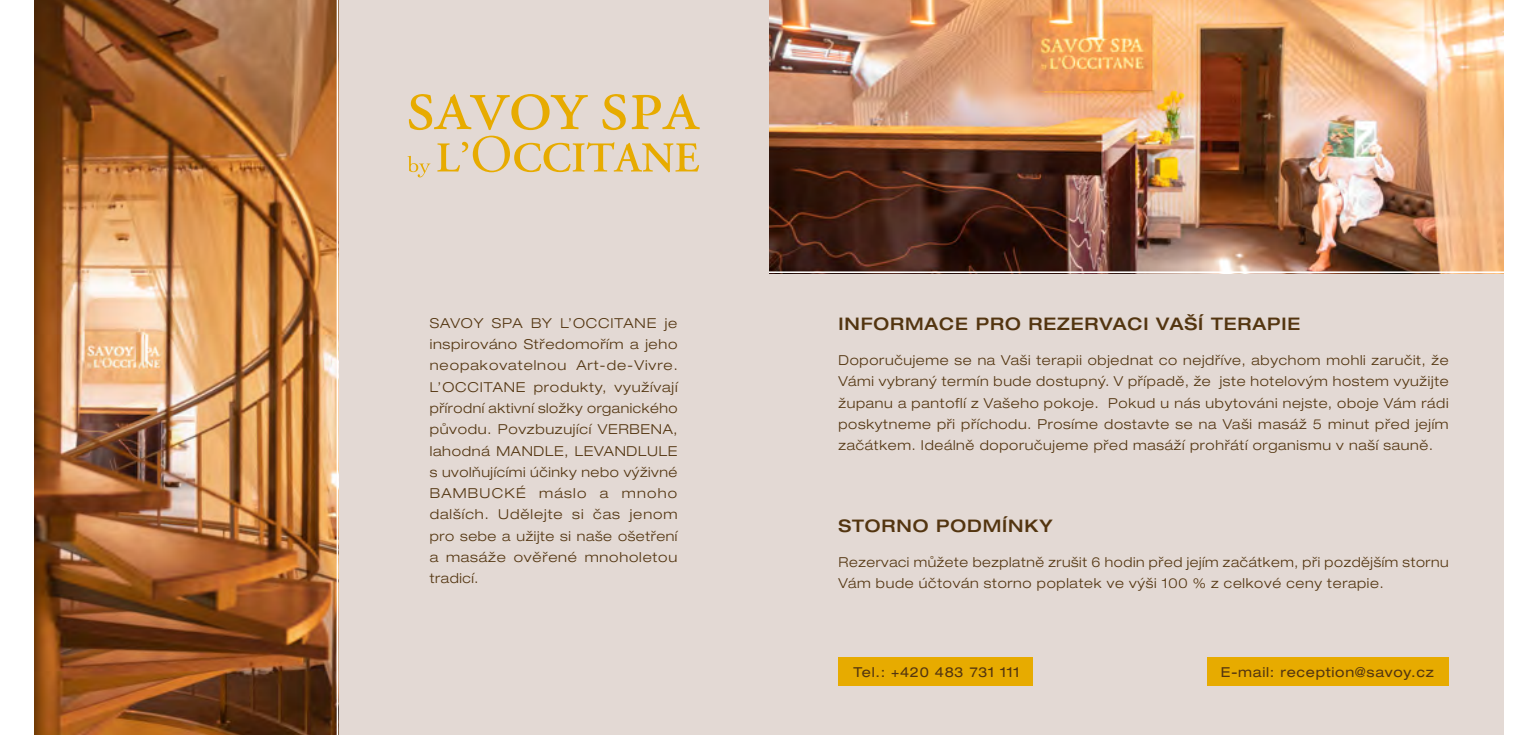
<style>
.page{position:relative;width:1538px;height:735px;background:#fff}
.page>*{position:absolute;margin:0;border:0;box-sizing:border-box;transform-origin:0 0}
.t1{font:500 expanded 17.32px "Helvetica Neue LT Pro";letter-spacing:.05em;color:#533510}
.t2{font:300 expanded 13.65px/21.3px "Helvetica Neue LT Pro";letter-spacing:.05em;color:#533510;text-align:justify}
.t3{font:expanded 13.65px "Helvetica Neue LT Pro";letter-spacing:.05em;color:#533510}
</style>
<div class="page">
<div style="left:769px;top:0;width:734px;height:734px;background:#e3d9d4"></div>
<div style="left:35px;top:0;width:734px;height:734px;background:#e3d9d4"></div>
<img style="left:769px;top:0;width:734px;height:271px">
<svg style="left:409px;top:94px;width:179px;height:36px"></svg>
<svg style="left:602px;top:94px;width:98px;height:36px"></svg>
<svg style="left:437px;top:136px;width:262px;height:36px"></svg>
<svg style="left:407px;top:156px;width:24px;height:21px"></svg>
<div style="left:838px;top:656px;width:195px;height:29px;background:#e7ab00"></div>
<img style="left:35px;top:0;width:302px;height:734px">
<div style="left:1207px;top:656px;width:242px;height:29px;background:#e7ab00"></div>
<hr style="left:337px;top:0;width:1px;height:734px;background:#fff">
<hr style="left:769px;top:271px;width:762px;height:2px;background:#fff">
<p class="t2" style="left:430px;top:312px;width:249px">SAVOY SPA BY L’OCCITANE je inspirováno Středomořím a jeho neopakovatelnou Art-de-Vivre.<br>L’OCCITANE produkty, využívají přírodní aktivní složky organického původu. Povzbuzující VERBENA, lahodná MANDLE, LEVANDLULE s uvolňujícími účinky nebo výživné BAMBUCKÉ máslo a mnoho dalších. Udělejte si čas jenom pro sebe a užijte si naše ošetření a masáže ověřené mnoholetou tradicí.</p>
<p class="t1" style="left:838px;top:313px;width:463px">INFORMACE PRO REZERVACI VAŠÍ TERAPIE</p>
<p class="t2" style="left:838px;top:349px;width:612px">Doporučujeme se na Vaši terapii objednat co nejdříve, abychom mohli zaručit, že Vámi vybraný termín bude dostupný. V případě, že jste hotelovým hostem využijte županu a pantoflí z Vašeho pokoje. Pokud u nás ubytováni nejste, oboje Vám rádi poskytneme při příchodu. Prosíme dostavte se na Vaši masáž 5 minut před jejím začátkem. Ideálně doporučujeme před masáží prohřátí organismu v naší sauně.</p>
<p class="t1" style="left:838px;top:515px;width:216px">STORNO PODMÍNKY</p>
<p class="t2" style="left:838px;top:551px;width:612px">Rezervaci můžete bezplatně zrušit 6 hodin před jejím začátkem, při pozdějším stornu<br>Vám bude účtován storno poplatek ve výši 100 % z celkové ceny terapie.</p>
<p class="t3" style="left:853px;top:663px;width:168px">Tel.: +420 483 731 111</p>
<p class="t3" style="left:1221px;top:663px;width:215px">E-mail: reception@savoy.cz</p>
</div>
